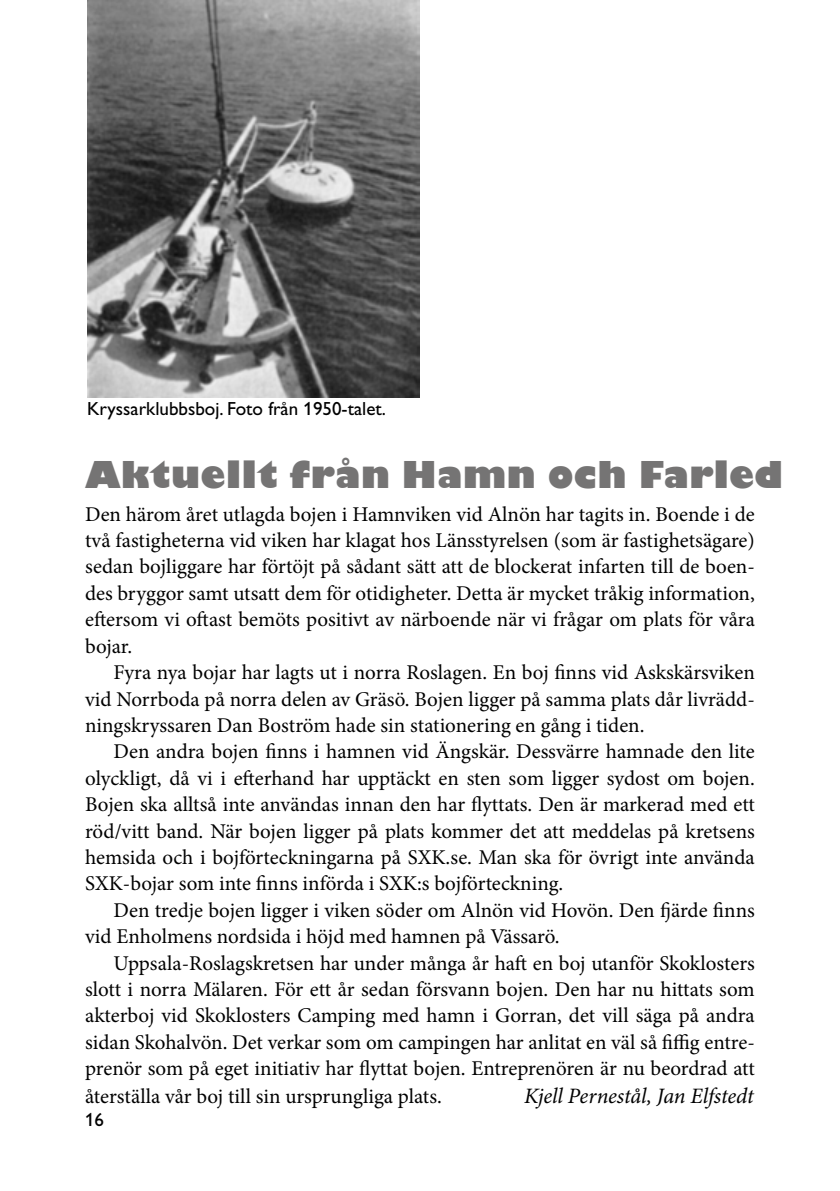
<style>
.page{position:relative;width:840px;height:1191px;background:#fff}
.page>*{position:absolute;margin:0;border:0;box-sizing:border-box;transform-origin:0 0}
.t1{font:800 36px "Gill Sans";letter-spacing:.01em;color:#757474}
.t2{font:italic 22px "Minion Pro";letter-spacing:-.01em;color:#000}
.t3{font:21px/26.4px "Minion Pro";color:#000;text-align:justify}
.t4{font:19px "Gill Alt One";color:#000}
</style>
<div class="page">
<img style="left:87px;top:0;width:332px;height:397px">
<p class="t4" style="left:87px;top:398px;width:300px">Kryssarklubbsboj. Foto från 1950-talet.</p>
<h1 class="t1" style="left:85px;top:452px;width:699px">Aktuellt från Hamn och Farled</h1>
<p class="t3" style="left:85px;top:501px;width:671px">Den härom året utlagda bojen i Hamnviken vid Alnön har tagits in. Boende i de två fastigheterna vid viken har klagat hos Länsstyrelsen (som är fastighetsägare) sedan bojliggare har förtöjt på sådant sätt att de blockerat infarten till de boen&shy;des bryggor samt utsatt dem för otidigheter. Detta är mycket tråkig information, eftersom vi oftast bemöts positivt av närboende när vi frågar om plats för våra bojar.</p>
<p class="t3" style="left:85px;top:659px;width:671px;text-indent:28px">Fyra nya bojar har lagts ut i norra Roslagen. En boj finns vid Askskärsviken vid Norrboda på norra delen av Gräsö. Bojen ligger på samma plats dår livrädd&shy;ningskryssaren Dan Boström hade sin stationering en gång i tiden.</p>
<p class="t3" style="left:85px;top:738px;width:671px;text-indent:28px">Den andra bojen finns i hamnen vid Ängskär. Dessvärre hamnade den lite olyckligt, då vi i efterhand har upptäckt en sten som ligger sydost om bojen.<br>Bojen ska alltså inte användas innan den har flyttats. Den är markerad med ett röd/vitt band. När bojen ligger på plats kommer det att meddelas på kretsens hemsida och i bojförteckningarna på SXK.se. Man ska för övrigt inte använda SXK-bojar som inte finns införda i SXK:s bojförteckning.</p>
<p class="t3" style="left:85px;top:897px;width:670px;text-indent:28px">Den tredje bojen ligger i viken söder om Alnön vid Hovön. Den fjärde finns vid Enholmens nordsida i höjd med hamnen på Vässarö.</p>
<p class="t3" style="left:85px;top:949px;width:671px;text-indent:28px">Uppsala-Roslagskretsen har under många år haft en boj utanför Skoklosters slott i norra Mälaren. För ett år sedan försvann bojen. Den har nu hittats som akterboj vid Skoklosters Camping med hamn i Gorran, det vill säga på andra sidan Skohalvön. Det verkar som om campingen har anlitat en väl så fiffig entre&shy;prenör som på eget initiativ har flyttat bojen. Entreprenören är nu beordrad att återställa vår boj till sin ursprungliga plats.</p>
<p class="t2" style="left:523px;top:1081px;width:231px">Kjell Pernestål, Jan Elfstedt</p>
<p class="t4" style="left:85px;top:1109px;width:20px">16</p>
</div>
